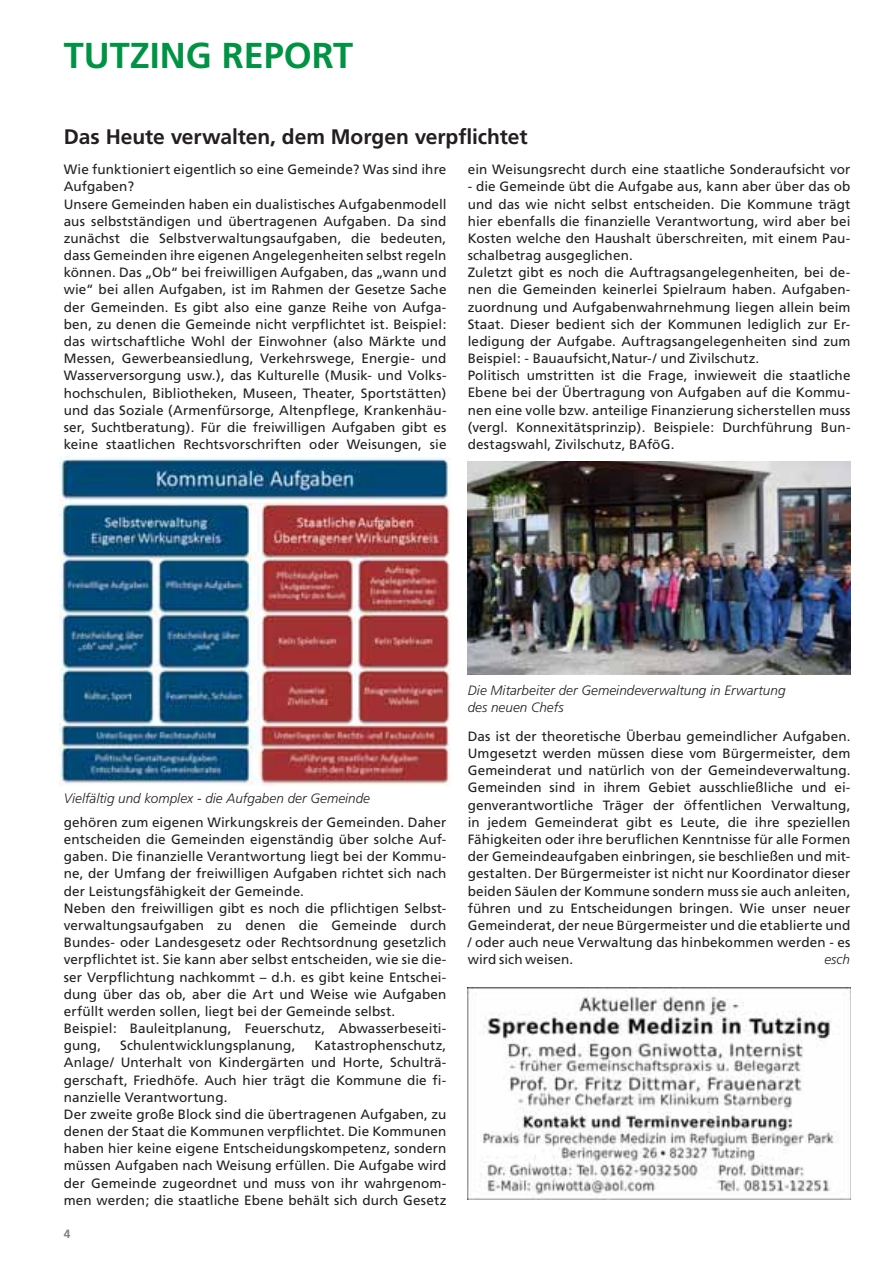
<style>
.page{position:relative;width:893px;height:1263px;background:#fff}
.page>*{position:absolute;margin:0;border:0;box-sizing:border-box;transform-origin:0 0}
.t1{font:700 36px "Frutiger";color:#009344}
.t2{font:700 21px "Frutiger";letter-spacing:-.005em;color:#231f20}
.t3{font:13.5px/17.1px "Frutiger";letter-spacing:.01em;color:#231f20}
.t4{font:italic 300 13.5px/17.1px "Frutiger";color:#231f20}
.t5{font:700 12px "Frutiger";color:#808285}
</style>
<div class="page">
<img style="left:60px;top:457px;width:391px;height:328px">
<img style="left:468px;top:461px;width:382px;height:213px">
<img style="left:468px;top:987px;width:382px;height:212px">
<h1 class="t1" style="left:64px;top:41px;width:291px">TUTZING REPORT</h1>
<h2 class="t2" style="left:64px;top:128px;width:465px">Das Heute verwalten, dem Morgen verpflichtet</h2>
<p class="t3" style="left:64px;top:162px;width:384px">Wie funktioniert eigentlich so eine Gemeinde? Was sind ihre Aufgaben?<br>Unsere Gemeinden haben ein dualistisches Aufgabenmodell aus selbstständigen und übertragenen Aufgaben. Da sind zunächst die Selbstverwaltungsaufgaben, die bedeuten, dass Gemeinden ihre eigenen Angelegenheiten selbst regeln können. Das „Ob“ bei freiwilligen Aufgaben, das „wann und wie“ bei allen Aufgaben, ist im Rahmen der Gesetze Sache der Gemeinden. Es gibt also eine ganze Reihe von Aufga&shy;ben, zu denen die Gemeinde nicht verpflichtet ist. Beispiel: das wirtschaftliche Wohl der Einwohner (also Märkte und Messen, Gewerbeansiedlung, Verkehrswege, Energie- und Wasserversorgung usw.), das Kulturelle (Musik- und Volks&shy;hochschulen, Bibliotheken, Museen, Theater, Sportstätten) und das Soziale (Armenfürsorge, Altenpflege, Krankenhäu&shy;ser, Suchtberatung). Für die freiwilligen Aufgaben gibt es keine staatlichen Rechtsvorschriften oder Weisungen, sie</p>
<p class="t3" style="left:468px;top:162px;width:384px">ein Weisungsrecht durch eine staatliche Sonderaufsicht vor</p>
<p class="t3" style="left:468px;top:179px;width:384px">- die Gemeinde übt die Aufgabe aus, kann aber über das ob und das wie nicht selbst entscheiden. Die Kommune trägt hier ebenfalls die finanzielle Verantwortung, wird aber bei Kosten welche den Haushalt überschreiten, mit einem Pau&shy;schalbetrag ausgeglichen.<br>Zuletzt gibt es noch die Auftragsangelegenheiten, bei de&shy;nen die Gemeinden keinerlei Spielraum haben. Aufgaben&shy;zuordnung und Aufgabenwahrnehmung liegen allein beim Staat. Dieser bedient sich der Kommunen lediglich zur Er&shy;ledigung der Aufgabe. Auftragsangelegenheiten sind zum Beispiel: - Bauaufsicht,Natur-/ und Zivilschutz.<br>Politisch umstritten ist die Frage, inwieweit die staatliche Ebene bei der Übertragung von Aufgaben auf die Kommu&shy;nen eine volle bzw. anteilige Finanzierung sicherstellen muss (vergl. Konnexitätsprinzip). Beispiele: Durchführung Bun&shy;destagswahl, Zivilschutz, BAföG.</p>
<p class="t4" style="left:64px;top:791px;width:308px">Vielfältig und komplex - die Aufgaben der Gemeinde</p>
<p class="t3" style="left:64px;top:815px;width:384px">gehören zum eigenen Wirkungskreis der Gemeinden. Daher entscheiden die Gemeinden eigenständig über solche Auf&shy;gaben. Die finanzielle Verantwortung liegt bei der Kommu&shy;ne, der Umfang der freiwilligen Aufgaben richtet sich nach der Leistungsfähigkeit der Gemeinde.<br>Neben den freiwilligen gibt es noch die pflichtigen Selbst&shy;verwaltungsaufgaben zu denen die Gemeinde durch Bundes- oder Landesgesetz oder Rechtsordnung gesetzlich verpflichtet ist. Sie kann aber selbst entscheiden, wie sie die&shy;ser Verpflichtung nachkommt – d.h. es gibt keine Entschei&shy;dung über das ob, aber die Art und Weise wie Aufgaben erfüllt werden sollen, liegt bei der Gemeinde selbst.<br>Beispiel: Bauleitplanung, Feuerschutz, Abwasserbeseiti&shy;gung,</p>
<p class="t3" style="left:64px;top:1038px;width:384px;text-indent:251px">Katastrophenschutz, Anlage/ Unterhalt von Kindergärten und Horte, Schulträ&shy;gerschaft, Friedhöfe. Auch hier trägt die Kommune die fi&shy;nanzielle Verantwortung.<br>Der zweite große Block sind die übertragenen Aufgaben, zu denen der Staat die Kommunen verpflichtet. Die Kommunen haben hier keine eigene Entscheidungskompetenz, sondern müssen Aufgaben nach Weisung erfüllen. Die Aufgabe wird der Gemeinde zugeordnet und muss von ihr wahrgenom&shy;men werden; die staatliche Ebene behält sich durch Gesetz</p>
<p class="t3" style="left:120px;top:1038px;width:177px">Schulentwicklungsplanung,</p>
<p class="t5" style="left:64px;top:1229px;width:8px">4</p>
<p class="t4" style="left:468px;top:683px;width:319px">Die Mitarbeiter der Gemeindeverwaltung in Erwartung des neuen Chefs</p>
<p class="t3" style="left:468px;top:729px;width:384px;text-align:justify">Das ist der theoretische Überbau gemeindlicher Aufgaben.<br>Umgesetzt werden müssen diese vom Bürgermeister, dem Gemeinderat und natürlich von der Gemeindeverwaltung.<br>Gemeinden sind in ihrem Gebiet ausschließliche und ei&shy;genverantwortliche Träger der öffentlichen Verwaltung, in jedem Gemeinderat gibt es Leute, die ihre speziellen Fähigkeiten oder ihre beruflichen Kenntnisse für alle Formen der Gemeindeaufgaben einbringen, sie beschließen und mit&shy;gestalten. Der Bürgermeister ist nicht nur Koordinator dieser beiden Säulen der Kommune sondern muss sie auch anleiten, führen und zu Entscheidungen bringen. Wie unser neuer Gemeinderat, der neue Bürgermeister und die etablierte und / oder auch neue Verwaltung das hinbekommen werden - es wird sich weisen.</p>
<p class="t4" style="left:824px;top:952px;width:27px">esch</p>
</div>
